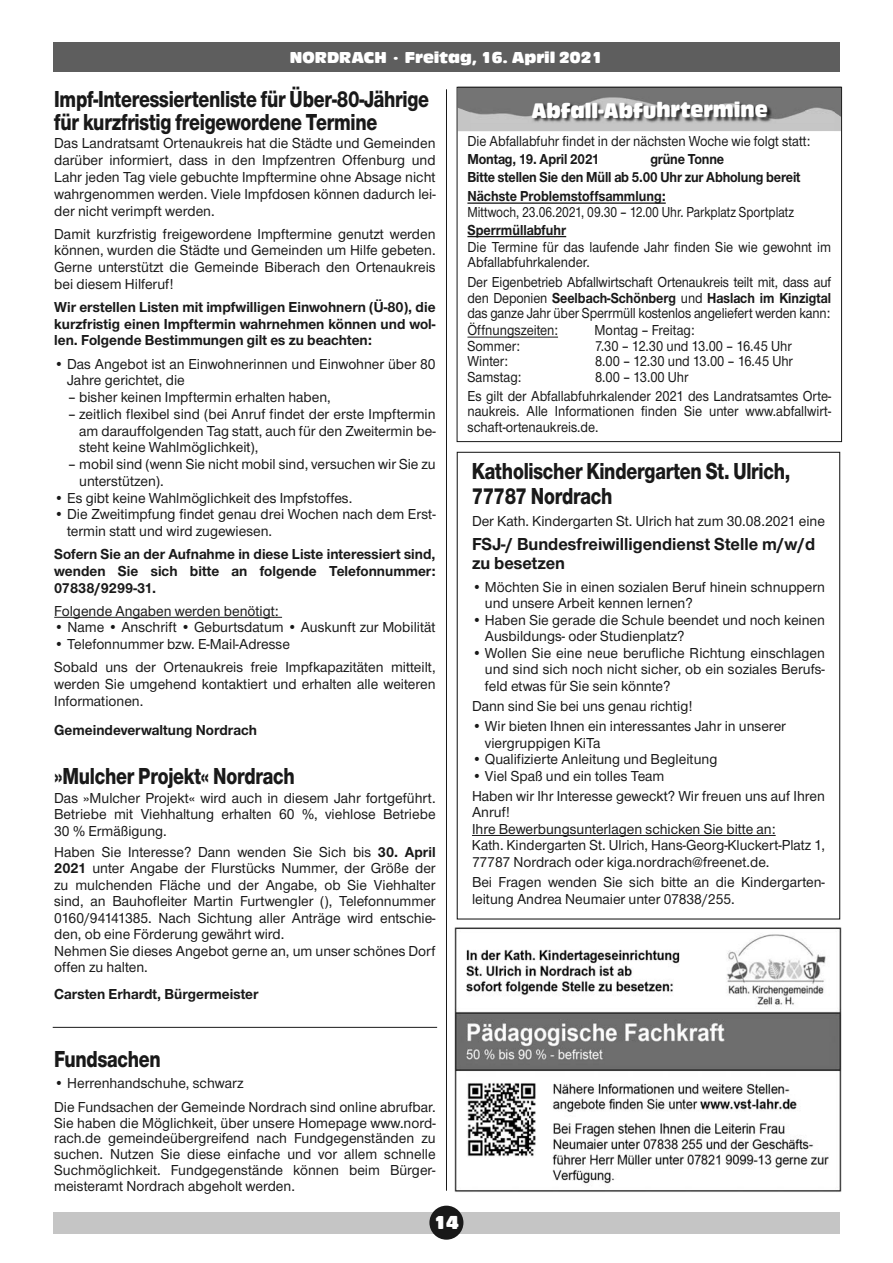
<style>
.page{position:relative;width:893px;height:1263px;background:#fff}
.page>*{position:absolute;margin:0;border:0;box-sizing:border-box;transform-origin:0 0}
.t1{font:800 24px/22.8px "Nimbus Sans Novus T";letter-spacing:-.01em;color:#191919;scale:.8 1}
.t2{font:21.9px "Antique Olive T Compact Ro 1";color:#fff;scale:.9 1}
.t3{font:19.5px "Antique Olive T Compact Ro 1";color:#fff}
.t4{font:700 18px "Nimbus Sans Novus T";color:#191919}
.t5{font:16.5px "Antique Olive T Compact Ro 1";color:#fff}
.t6{font:500 15px/16.5px "Nimbus Sans Novus T";color:#191919}
.t7{font:500 15px/15.3px "Nimbus Sans Novus T";color:#191919;text-align:justify;scale:.9 1}
.t8{font:700 15px/16.8px "Nimbus Sans Novus T";color:#191919;text-align:justify}
.t9{font:500 15px/15.5px "Nimbus Sans Novus T";color:#191919;text-align:justify;scale:.89 1}
.t10{font:700 15px "Nimbus Sans Novus T";color:#191919;scale:.9 1}
.t11{font:500 15px/16.5px "Nimbus Sans Novus T";color:#191919;scale:.96 1}
.t12{font:500 15px "Nimbus Sans Novus T";color:#191919;scale:.84 1}
.s1{font-weight:700}
</style>
<div class="page">
<hr style="left:446px;top:89px;width:1px;height:1102px;background:#191919">
<div style="left:53px;top:1212px;width:786px;height:21px;background:#c5c5c5"></div>
<div style="left:429px;top:1206px;width:34px;height:34px;background:#191919;border-radius:50%"></div>
<div style="left:53px;top:43px;width:786px;height:29px;background:#5e5e5e"></div>
<div style="left:459px;top:89px;width:381px;height:34px;background:#747474"></div>
<img style="left:470px;top:97px;width:365px;height:35px">
<div style="left:457px;top:87px;width:385px;height:355px;border:1px solid #191919"></div>
<hr style="left:467px;top:202px;width:199px;height:2px;background:#191919">
<hr style="left:467px;top:236px;width:99px;height:1px;background:#191919">
<hr style="left:467px;top:337px;width:91px;height:1px;background:#191919">
<hr style="left:472px;top:835px;width:304px;height:1px;background:#191919">
<img style="left:454px;top:927px;width:388px;height:265px">
<hr style="left:54px;top:617px;width:228px;height:1px;background:#191919">
<hr style="left:53px;top:1027px;width:384px;height:1px;background:#191919">
<p class="t5" style="left:290px;top:51px;width:314px">NORDRACH · Freitag, 16. April 2021</p>
<p class="t2" style="left:531px;top:102px;width:264px">Abfall-Abfuhrtermine</p>
<p class="t7" style="left:467px;top:135px;width:382px">Die Abfallabfuhr findet in der nächsten Woche wie folgt statt:</p>
<p class="t10" style="left:467px;top:154px;width:148px">Montag, 19. April 2021</p>
<p class="t10" style="left:650px;top:154px;width:84px">grüne Tonne</p>
<p class="t10" style="left:467px;top:172px;width:372px">Bitte stellen Sie den Müll ab 5.00 Uhr zur Abholung bereit</p>
<p class="t10" style="left:467px;top:191px;width:222px">Nächste Problemstoffsammlung:</p>
<p class="t12" style="left:467px;top:207px;width:390px">Mittwoch, 23.06.2021, 09.30 – 12.00 Uhr. Parkplatz Sportplatz</p>
<p class="t10" style="left:467px;top:225px;width:111px">Sperrmüllabfuhr</p>
<p class="t7" style="left:467px;top:241px;width:406px">Die Termine für das laufende Jahr finden Sie wie gewohnt im</p>
<p class="t7" style="left:467px;top:256px;width:137px">Abfallabfuhrkalender.</p>
<p class="t9" style="left:467px;top:276px;width:410px">Der Eigenbetrieb Abfallwirtschaft Ortenaukreis teilt mit, dass auf den Deponien <span class="s1">Seelbach-Schönberg</span> und <span class="s1">Haslach im Kinzigtal </span>das ganze Jahr über Sperrmüll kostenlos angeliefert werden kann:</p>
<p class="t7" style="left:467px;top:324px;width:102px">Öffnungszeiten:</p>
<p class="t7" style="left:594px;top:324px;width:113px">Montag – Freitag:</p>
<p class="t7" style="left:467px;top:340px;width:60px">Sommer:</p>
<p class="t7" style="left:595px;top:340px;width:220px">7.30 – 12.30 und 13.00 – 16.45 Uhr</p>
<p class="t7" style="left:467px;top:355px;width:46px">Winter:</p>
<p class="t7" style="left:595px;top:355px;width:221px">8.00 – 12.30 und 13.00 – 16.45 Uhr</p>
<p class="t7" style="left:467px;top:371px;width:62px">Samstag:</p>
<p class="t7" style="left:595px;top:371px;width:105px">8.00 – 13.00 Uhr</p>
<p class="t7" style="left:467px;top:390px;width:406px">Es gilt der Abfallabfuhrkalender 2021 des Landratsamtes Orte&shy;naukreis. Alle Informationen finden Sie unter www.abfallwirt&shy;schaft-ortenaukreis.de.</p>
<p class="t1" style="left:472px;top:462px;width:399px">Katholischer Kindergarten St. Ulrich,</p>
<p class="t1" style="left:472px;top:487px;width:177px">77787 Nordrach</p>
<p class="t6" style="left:472px;top:514px;width:354px">Der Kath. Kindergarten St. Ulrich hat zum 30.08.2021 eine</p>
<p class="t4" style="left:472px;top:538px;width:345px">FSJ-/ Bundesfreiwilligendienst Stelle m/w/d</p>
<p class="t4" style="left:472px;top:557px;width:95px">zu besetzen</p>
<p class="t6" style="left:485px;top:580px;width:342px;text-indent:-13px">• Möchten Sie in einen sozialen Beruf hinein schnuppern und unsere Arbeit kennen lernen?</p>
<p class="t6" style="left:485px;top:613px;width:342px;text-indent:-13px">• Haben Sie gerade die Schule beendet und noch keinen<br>Ausbildungs- oder Studienplatz?</p>
<p class="t6" style="left:485px;top:646px;width:342px;text-align:justify;text-indent:-13px">• Wollen Sie eine neue berufliche Richtung einschlagen und sind sich noch nicht sicher, ob ein soziales Berufs&shy;feld etwas für Sie sein könnte?</p>
<p class="t6" style="left:472px;top:699px;width:222px">Dann sind Sie bei uns genau richtig!</p>
<p class="t6" style="left:485px;top:719px;width:302px;text-indent:-13px">• Wir bieten Ihnen ein interessantes Jahr in unserer viergruppigen KiTa</p>
<p class="t6" style="left:472px;top:752px;width:247px">• Qualifizierte Anleitung und Begleitung</p>
<p class="t6" style="left:472px;top:769px;width:194px">• Viel Spaß und ein tolles Team</p>
<p class="t6" style="left:472px;top:789px;width:354px">Haben wir Ihr Interesse geweckt? Wir freuen uns auf Ihren<br>Anruf!</p>
<p class="t6" style="left:472px;top:822px;width:305px">Ihre Bewerbungsunterlagen schicken Sie bitte an:</p>
<p class="t11" style="left:472px;top:838px;width:369px">Kath. Kindergarten St. Ulrich, Hans-Georg-Kluckert-Platz 1,<br>77787 Nordrach oder kiga.nordrach@freenet.de.</p>
<p class="t6" style="left:472px;top:875px;width:354px">Bei Fragen wenden Sie sich bitte an die Kindergarten - leitung Andrea Neumaier unter 07838/255.</p>
<p class="t1" style="left:54px;top:89px;width:470px">Impf-Interessiertenliste für Über-80-Jährige für kurzfristig freigewordene Termine</p>
<p class="t6" style="left:54px;top:137px;width:383px;text-align:justify">Das Landratsamt Ortenaukreis hat die Städte und Gemeinden darüber informiert, dass in den Impfzentren Offenburg und Lahr jeden Tag viele gebuchte Impftermine ohne Absage nicht wahrgenommen werden. Viele Impfdosen können dadurch lei&shy;der nicht verimpft werden.</p>
<p class="t6" style="left:54px;top:227px;width:383px;text-align:justify">Damit kurzfristig freigewordene Impftermine genutzt werden können, wurden die Städte und Gemeinden um Hilfe gebeten.<br>Gerne unterstützt die Gemeinde Biberach den Ortenaukreis bei diesem Hilferuf!</p>
<p class="t8" style="left:54px;top:300px;width:383px">Wir erstellen Listen mit impfwilligen Einwohnern (Ü-80), die kurzfristig einen Impftermin wahrnehmen können und wol&shy;len. Folgende Bestimmungen gilt es zu beachten:</p>
<p class="t6" style="left:67px;top:357px;width:370px;text-indent:-13px">• Das Angebot ist an Einwohnerinnen und Einwohner über 80<br>Jahre gerichtet, die</p>
<p class="t6" style="left:68px;top:390px;width:264px">– bisher keinen Impftermin erhalten haben,</p>
<p class="t6" style="left:79px;top:407px;width:358px;text-align:justify;text-indent:-11px">– zeitlich flexibel sind (bei Anruf findet der erste Impftermin am darauffolgenden Tag statt, auch für den Zweitermin be&shy;steht keine Wahlmöglichkeit),</p>
<p class="t6" style="left:79px;top:457px;width:358px;text-indent:-11px">– mobil sind (wenn Sie nicht mobil sind, versuchen wir Sie zu unterstützen).</p>
<p class="t6" style="left:54px;top:491px;width:300px">• Es gibt keine Wahlmöglichkeit des Impfstoffes.</p>
<p class="t6" style="left:67px;top:507px;width:370px;text-indent:-13px">• Die Zweitimpfung findet genau drei Wochen nach dem Erst&shy;termin statt und wird zugewiesen.</p>
<p class="t8" style="left:54px;top:547px;width:383px">Sofern Sie an der Aufnahme in diese Liste interessiert sind, wenden Sie sich bitte an folgende Telefonnummer:<br>07838/9299-31.</p>
<p class="t6" style="left:54px;top:604px;width:226px">Folgende Angaben werden benötigt:</p>
<p class="t6" style="left:54px;top:621px;width:383px">• Name • Anschrift • Geburtsdatum • Auskunft zur Mobilität</p>
<p class="t6" style="left:54px;top:637px;width:237px">• Telefonnummer bzw. E-Mail-Adresse</p>
<p class="t6" style="left:54px;top:660px;width:383px;text-align:justify">Sobald uns der Ortenaukreis freie Impfkapazitäten mitteilt, werden Sie umgehend kontaktiert und erhalten alle weiteren Informationen.</p>
<p class="t8" style="left:54px;top:723px;width:204px">Gemeindeverwaltung Nordrach</p>
<p class="t1" style="left:54px;top:767px;width:302px">»Mulcher Projekt« Nordrach</p>
<p class="t6" style="left:54px;top:791px;width:383px;text-align:justify">Das »Mulcher Projekt« wird auch in diesem Jahr fortgeführt.<br>Betriebe mit Viehhaltung erhalten 60 %, viehlose Betriebe 30 % Ermäßigung.</p>
<p class="t6" style="left:54px;top:845px;width:383px;text-align:justify">Haben Sie Interesse? Dann wenden Sie Sich bis <span class="s1">30. April 2021</span> unter Angabe der Flurstücks Nummer, der Größe der zu mulchenden Fläche und der Angabe, ob Sie Viehhalter sind, an Bauhofleiter Martin Furtwengler (), Telefonnummer 0160/94141385. Nach Sichtung aller Anträge wird entschie&shy;den, ob eine Förderung gewährt wird.</p>
<p class="t6" style="left:54px;top:944px;width:383px">Nehmen Sie dieses Angebot gerne an, um unser schönes Dorf offen zu halten.</p>
<p class="t8" style="left:54px;top:987px;width:206px">Carsten Erhardt, Bürgermeister</p>
<p class="t1" style="left:54px;top:1050px;width:135px">Fundsachen</p>
<p class="t6" style="left:54px;top:1076px;width:191px">• Herrenhandschuhe, schwarz</p>
<p class="t6" style="left:54px;top:1100px;width:383px">Die Fundsachen der Gemeinde Nordrach sind online abrufbar.</p>
<p class="t6" style="left:54px;top:1116px;width:383px;line-height:15.8px;text-align:justify">Sie haben die Möglichkeit, über unsere Homepage www.nord&shy;rach.de gemeindeübergreifend nach Fundgegenständen zu suchen. Nutzen Sie diese einfache und vor allem schnelle Suchmöglichkeit. Fundgegenstände können beim Bürger&shy;meisteramt Nordrach abgeholt werden.</p>
<p class="t3" style="left:433px;top:1215px;width:27px">14</p>
</div>
